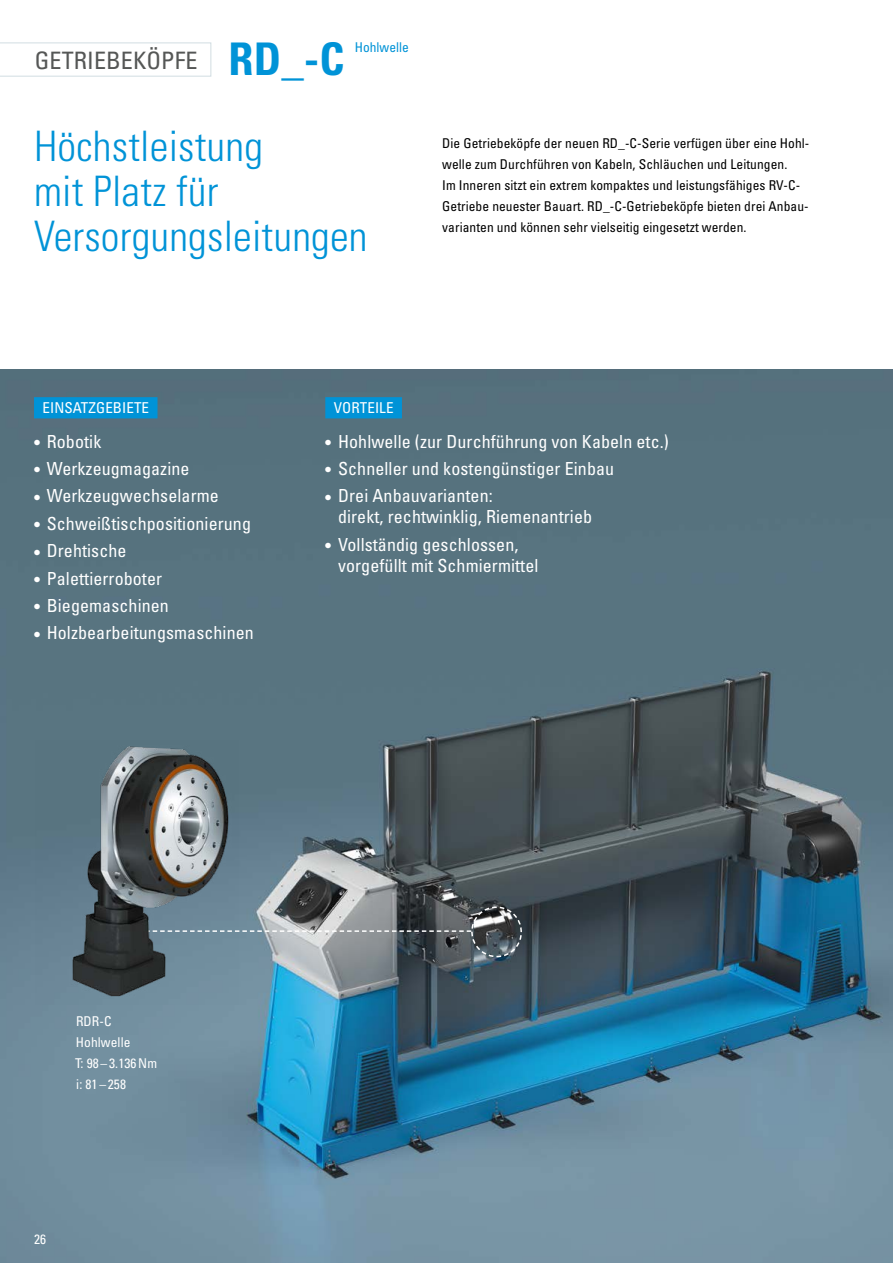
<style>
.page{position:relative;width:893px;height:1263px;background:#fff}
.page>*{position:absolute;margin:0;border:0;box-sizing:border-box;transform-origin:0 0}
.t1{font:300 condensed 42px/45px "Univers";letter-spacing:.005em;color:#0093d7}
.t2{font:condensed 24px "Univers";letter-spacing:.005em;color:#555756}
.t3{font:condensed 18px/21px "Univers";letter-spacing:.005em;color:#fff}
.t4{font:condensed 15px "Univers";letter-spacing:.005em;color:#fff}
.t5{font:condensed 13.5px/21px "Univers";letter-spacing:.005em;color:#000}
.t6{font:condensed 13.5px/21px "Univers";letter-spacing:.005em;color:#fff}
.t7{font:condensed 13.5px "Univers";color:#0093d7}
.s1{font-weight:700;font-size:45px;color:#0093d7}
</style>
<div class="page">
<img style="left:0;top:370px;width:893px;height:893px">
<svg style="left:238px;top:905px;width:285px;height:53px;background:#777e83"></svg>
<img style="left:36px;top:741px;width:202px;height:263px">
<div style="left:34px;top:397px;width:123px;height:21px;background:#0093d7"></div>
<div style="left:325px;top:397px;width:77px;height:21px;background:#0093d7"></div>
<svg style="left:0;top:43px;width:211px;height:34px"></svg>
<h2 class="t2" style="left:35px;top:45px;width:311px">GETRIEBEKÖPFE <span class="s1">RD_-C</span></h2>
<p class="t7" style="left:355px;top:39px;width:55px">Hohlwelle</p>
<h1 class="t1" style="left:34px;top:124px;width:335px">Höchstleistung<br>mit Platz für<br>Versorgungsleitungen</h1>
<p class="t5" style="left:442px;top:132px;width:367px">Die Getriebeköpfe der neuen RD_-C-Serie verfügen über eine Hohl&shy;welle zum Durchführen von Kabeln, Schläuchen und Leitungen.<br>Im Inneren sitzt ein extrem kompaktes und leistungsfähiges RV-C-Getriebe neuester Bauart. RD_-C-Getriebeköpfe bieten drei Anbau&shy;varianten und können sehr vielseitig eingesetzt werden.</p>
<p class="t4" style="left:43px;top:398px;width:108px">EINSATZGEBIETE</p>
<p class="t3" style="left:34px;top:430px;width:69px">• Robotik</p>
<p class="t3" style="left:34px;top:458px;width:157px">• Werkzeugmagazine</p>
<p class="t3" style="left:34px;top:485px;width:186px">• Werkzeugwechselarme</p>
<p class="t3" style="left:34px;top:513px;width:218px">• Schweißtischpositionierung</p>
<p class="t3" style="left:34px;top:540px;width:94px">• Drehtische</p>
<p class="t3" style="left:34px;top:567px;width:130px">• Palettierroboter</p>
<p class="t3" style="left:34px;top:595px;width:136px">• Biegemaschinen</p>
<p class="t3" style="left:34px;top:622px;width:221px">• Holzbearbeitungsmaschinen</p>
<p class="t4" style="left:334px;top:398px;width:61px">VORTEILE</p>
<p class="t3" style="left:325px;top:430px;width:345px">• Hohlwelle (zur Durchführung von Kabeln etc.)</p>
<p class="t3" style="left:325px;top:458px;width:290px">• Schneller und kostengünstiger Einbau</p>
<p class="t3" style="left:338px;top:485px;width:255px;text-indent:-13px">• Drei Anbauvarianten:<br>direkt, rechtwinklig, Riemenantrieb</p>
<p class="t3" style="left:338px;top:534px;width:202px;text-indent:-13px">• Vollständig geschlossen, vorgefüllt mit Schmiermittel</p>
<p class="t6" style="left:75px;top:1010px;width:84px">RDR-C<br>Hohlwelle<br>T: 98 – 3.136Nm i: 81 – 258</p>
<p class="t6" style="left:34px;top:1228px;width:13px">26</p>
</div>
